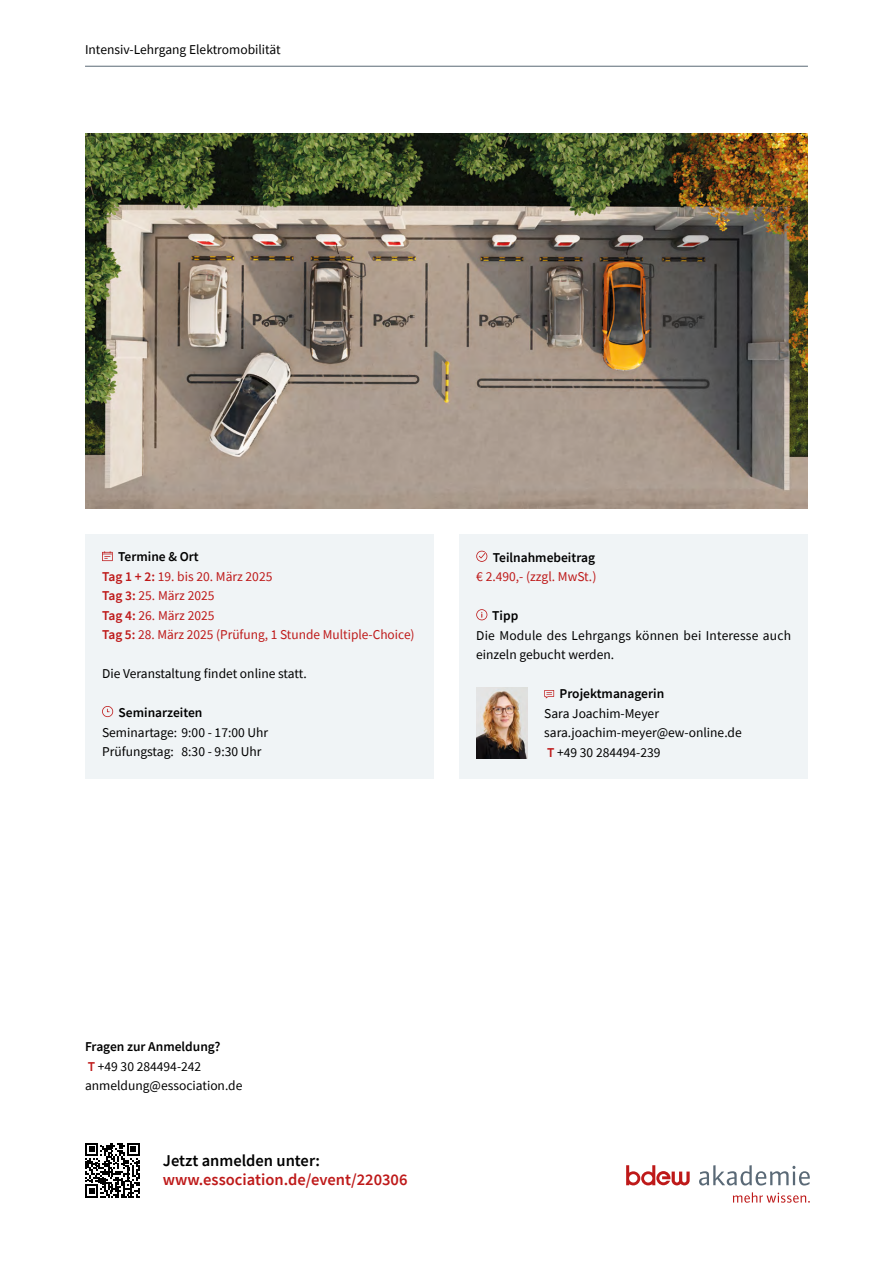
<style>
.page{position:relative;width:893px;height:1263px;background:#fff}
.page>*{position:absolute;margin:0;border:0;box-sizing:border-box;transform-origin:0 0}
.t1{font:600 16.5px "Source Sans Pro";color:#be1919}
.t2{font:600 16.5px "Source Sans Pro";color:#000}
.t3{font:13.5px/19.5px "Source Sans Pro";color:#000}
.t4{font:13.5px/19.5px "Source Sans Pro";color:#be1919}
.t5{font:600 13.5px "Source Sans Pro";color:#000}
.s1{font-weight:600;color:#000}
.s2{font-weight:600}
.s3{font-weight:600;color:#be1919}
</style>
<div class="page">
<div style="left:85px;top:534px;width:349px;height:245px;background:#f0f4f6"></div>
<svg style="left:102px;top:551px;width:11px;height:10px"></svg>
<svg style="left:102px;top:706px;width:11px;height:11px"></svg>
<div style="left:459px;top:534px;width:349px;height:245px;background:#f0f4f6"></div>
<svg style="left:476px;top:550px;width:12px;height:12px"></svg>
<svg style="left:476px;top:609px;width:11px;height:11px"></svg>
<svg style="left:544px;top:690px;width:10px;height:8px"></svg>
<svg style="left:85px;top:1143px;width:55px;height:54px"></svg>
<hr style="left:85px;top:66px;width:723px;height:1px;background:#5a6976">
<img style="left:85px;top:134px;width:723px;height:374px">
<img style="left:476px;top:688px;width:52px;height:70px">
<svg style="left:626px;top:1165px;width:64px;height:20px"></svg>
<svg style="left:733px;top:1192px;width:77px;height:11px"></svg>
<svg style="left:699px;top:1165px;width:111px;height:20px"></svg>
<p class="t3" style="left:85px;top:40px;width:197px">Intensiv-Lehrgang Elektromobilität</p>
<p class="t4" style="left:102px;top:547px;width:314px;text-indent:16px"><span class="s1">Termine &amp; Ort<br></span><span class="s2">Tag 1 + 2:</span> 19. bis 20. März 2025<br><span class="s2">Tag 3:</span> 25. März 2025<br><span class="s2">Tag 4:</span> 26. März 2025<br><span class="s2">Tag 5:</span> 28. März 2025 (Prüfung, 1 Stunde Multiple-Choice)</p>
<p class="t3" style="left:102px;top:664px;width:206px">Die Veranstaltung findet online statt.</p>
<p class="t5" style="left:119px;top:704px;width:85px">Seminarzeiten</p>
<p class="t3" style="left:102px;top:722px;width:168px">Seminartage: 9:00 - 17:00 Uhr<br>Prüfungstag: 8:30 - 9:30 Uhr</p>
<p class="t5" style="left:493px;top:548px;width:104px">Teilnahmebeitrag</p>
<p class="t4" style="left:476px;top:567px;width:122px">€ 2.490,- (zzgl. MwSt.)</p>
<p class="t5" style="left:492px;top:607px;width:28px">Tipp</p>
<p class="t3" style="left:476px;top:625px;width:316px">Die Module des Lehrgangs können bei Interesse auch einzeln gebucht werden.</p>
<p class="t5" style="left:559px;top:685px;width:106px">Projektmanagerin</p>
<p class="t3" style="left:544px;top:703px;width:199px">Sara Joachim-Meyer sara.joachim-meyer@ew-online.de<br><span class="s3">T</span> +49 30 284494-239</p>
<p class="t3" style="left:85px;top:1037px;width:159px"><span class="s2">Fragen zur Anmeldung?<br></span><span class="s3">T</span> +49 30 284494-242 anmeldung@essociation.de</p>
<p class="t2" style="left:163px;top:1149px;width:159px">Jetzt anmelden unter:</p>
<p class="t1" style="left:163px;top:1169px;width:246px">www.essociation.de/event/220306</p>
</div>
